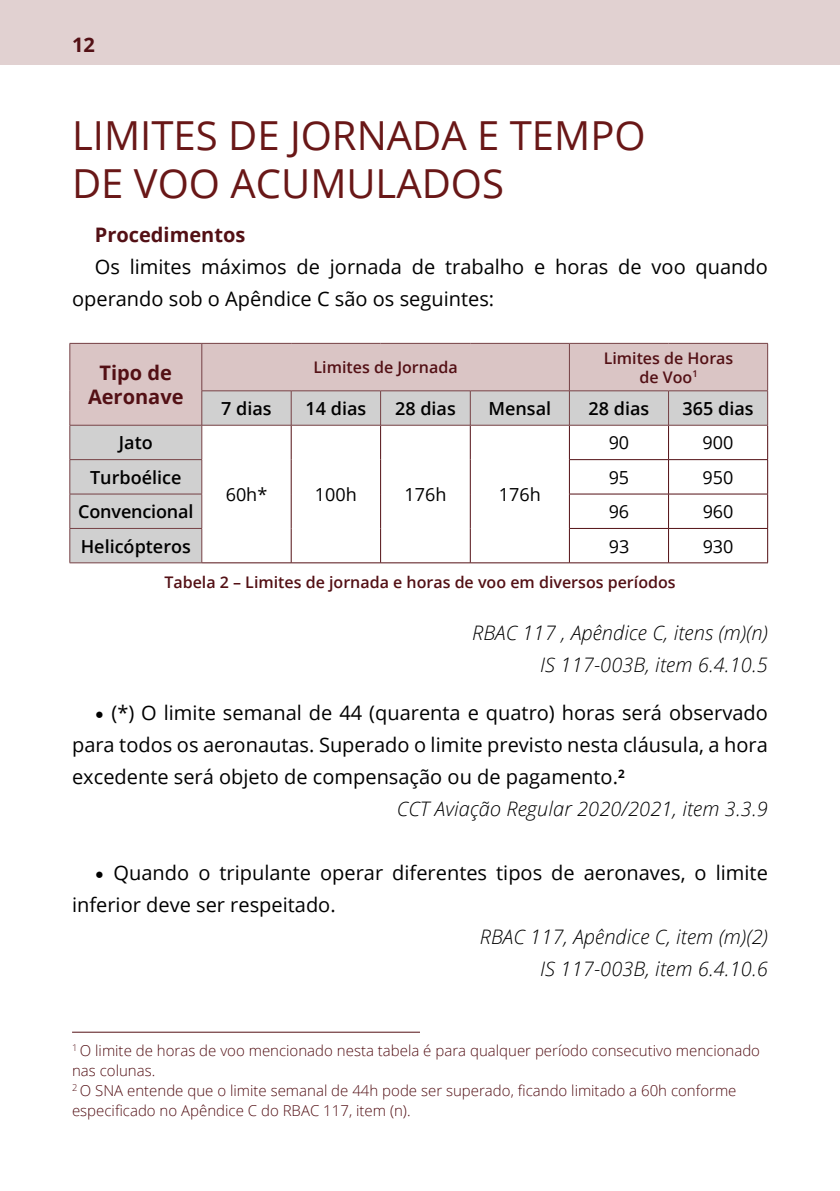
<style>
.page{position:relative;width:840px;height:1191px;background:#fff}
.page>*{position:absolute;margin:0;border:0;box-sizing:border-box;transform-origin:0 0}
.t1{font:40px/48px "Open Sans";color:#691717}
.t2{font:20px/32px "Open Sans";color:#000}
.t3{font:italic 300 20px/32px "Open Sans";letter-spacing:.005em;color:#000;text-align:right}
.t4{font:700 20px/24px "Open Sans";color:#531015;text-align:center}
.t5{font:600 18px "Open Sans";color:#000}
.t6{font:18px "Open Sans";color:#000}
.t7{font:600 16px/19.2px "Open Sans";color:#531015;text-align:center}
.t8{font:300 15px/20px "Open Sans";color:#531015}
.s1{font-family:"Minion Pro";font-size:24px}
</style>
<div class="page">
<div style="left:0;top:0;width:839px;height:65px;background:#e1d1d1"></div>
<hr style="left:72px;top:1031px;width:348px;height:1px;background:#531015">
<div style="left:70px;top:343px;width:132px;height:82px;background:#dac5c5"></div>
<div style="left:202px;top:344px;width:564px;height:46px;background:#dac5c5"></div>
<svg style="left:70px;top:391px;width:696px;height:171px"></svg>
<hr style="left:69px;top:343px;width:133px;height:1px;background:#754044">
<hr style="left:69px;top:343px;width:1px;height:48px;background:#754044">
<hr style="left:202px;top:343px;width:89px;height:1px;background:#754044">
<hr style="left:201px;top:343px;width:1px;height:47px;background:#754044">
<hr style="left:291px;top:343px;width:89px;height:1px;background:#754044">
<hr style="left:380px;top:343px;width:90px;height:1px;background:#754044">
<hr style="left:470px;top:343px;width:99px;height:1px;background:#754044">
<hr style="left:569px;top:343px;width:99px;height:1px;background:#754044">
<hr style="left:568px;top:343px;width:1px;height:47px;background:#754044">
<hr style="left:668px;top:343px;width:99px;height:1px;background:#754044">
<hr style="left:766px;top:343px;width:1px;height:47px;background:#754044">
<hr style="left:69px;top:391px;width:1px;height:34px;background:#754044">
<hr style="left:69px;top:425px;width:133px;height:1px;background:#754044">
<hr style="left:69px;top:425px;width:1px;height:34px;background:#754044">
<hr style="left:201px;top:425px;width:1px;height:34px;background:#754044">
<hr style="left:69px;top:459px;width:133px;height:1px;background:#754044">
<hr style="left:69px;top:460px;width:1px;height:34px;background:#754044">
<hr style="left:201px;top:460px;width:1px;height:34px;background:#754044">
<hr style="left:69px;top:494px;width:133px;height:1px;background:#754044">
<hr style="left:69px;top:494px;width:1px;height:34px;background:#754044">
<hr style="left:201px;top:494px;width:1px;height:34px;background:#754044">
<hr style="left:69px;top:528px;width:133px;height:1px;background:#754044">
<hr style="left:69px;top:528px;width:1px;height:34px;background:#754044">
<hr style="left:201px;top:528px;width:1px;height:34px;background:#754044">
<hr style="left:69px;top:562px;width:133px;height:1px;background:#754044">
<hr style="left:291px;top:425px;width:1px;height:34px;background:#531015">
<hr style="left:380px;top:425px;width:1px;height:34px;background:#531015">
<hr style="left:469px;top:425px;width:1px;height:34px;background:#531015">
<hr style="left:568px;top:425px;width:1px;height:34px;background:#531015">
<hr style="left:667px;top:425px;width:1px;height:34px;background:#531015">
<hr style="left:766px;top:425px;width:1px;height:34px;background:#531015">
<hr style="left:291px;top:459px;width:1px;height:35px;background:#531015">
<hr style="left:380px;top:459px;width:1px;height:35px;background:#531015">
<hr style="left:469px;top:459px;width:1px;height:35px;background:#531015">
<hr style="left:569px;top:459px;width:99px;height:1px;background:#531015">
<hr style="left:568px;top:460px;width:1px;height:34px;background:#531015">
<hr style="left:668px;top:459px;width:99px;height:1px;background:#531015">
<hr style="left:667px;top:460px;width:1px;height:34px;background:#531015">
<hr style="left:766px;top:460px;width:1px;height:34px;background:#531015">
<hr style="left:291px;top:494px;width:1px;height:34px;background:#531015">
<hr style="left:380px;top:494px;width:1px;height:34px;background:#531015">
<hr style="left:469px;top:494px;width:1px;height:34px;background:#531015">
<hr style="left:569px;top:494px;width:99px;height:1px;background:#531015">
<hr style="left:568px;top:494px;width:1px;height:34px;background:#531015">
<hr style="left:668px;top:494px;width:99px;height:1px;background:#531015">
<hr style="left:667px;top:494px;width:1px;height:34px;background:#531015">
<hr style="left:766px;top:494px;width:1px;height:34px;background:#531015">
<hr style="left:291px;top:528px;width:1px;height:34px;background:#531015">
<hr style="left:380px;top:528px;width:1px;height:34px;background:#531015">
<hr style="left:469px;top:528px;width:1px;height:34px;background:#531015">
<hr style="left:569px;top:528px;width:99px;height:1px;background:#531015">
<hr style="left:568px;top:528px;width:1px;height:34px;background:#531015">
<hr style="left:668px;top:528px;width:99px;height:1px;background:#531015">
<hr style="left:667px;top:528px;width:1px;height:34px;background:#531015">
<hr style="left:766px;top:528px;width:1px;height:34px;background:#531015">
<hr style="left:202px;top:562px;width:89px;height:1px;background:#531015">
<hr style="left:291px;top:562px;width:89px;height:1px;background:#531015">
<hr style="left:380px;top:562px;width:90px;height:1px;background:#531015">
<hr style="left:470px;top:562px;width:99px;height:1px;background:#531015">
<hr style="left:569px;top:562px;width:99px;height:1px;background:#531015">
<hr style="left:668px;top:562px;width:99px;height:1px;background:#531015">
<hr style="left:201px;top:390px;width:90px;height:1px;background:#754044">
<hr style="left:201px;top:391px;width:1px;height:34px;background:#754044">
<hr style="left:202px;top:425px;width:89px;height:1px;background:#754044">
<hr style="left:291px;top:390px;width:89px;height:1px;background:#754044">
<hr style="left:291px;top:391px;width:1px;height:34px;background:#754044">
<hr style="left:291px;top:425px;width:89px;height:1px;background:#754044">
<hr style="left:380px;top:390px;width:90px;height:1px;background:#754044">
<hr style="left:380px;top:391px;width:1px;height:34px;background:#754044">
<hr style="left:380px;top:425px;width:90px;height:1px;background:#754044">
<hr style="left:470px;top:390px;width:99px;height:1px;background:#754044">
<hr style="left:469px;top:391px;width:1px;height:34px;background:#754044">
<hr style="left:470px;top:425px;width:99px;height:1px;background:#754044">
<hr style="left:569px;top:390px;width:99px;height:1px;background:#754044">
<hr style="left:568px;top:391px;width:1px;height:34px;background:#754044">
<hr style="left:569px;top:425px;width:99px;height:1px;background:#754044">
<hr style="left:668px;top:390px;width:99px;height:1px;background:#754044">
<hr style="left:667px;top:391px;width:1px;height:34px;background:#754044">
<hr style="left:766px;top:391px;width:1px;height:34px;background:#754044">
<hr style="left:668px;top:425px;width:99px;height:1px;background:#754044">
<p class="t4" style="left:72px;top:32px;width:24px">12</p>
<h1 class="t1" style="left:72px;top:111px;width:574px">LIMITES DE JORNADA E TEMPO<br>DE VOO ACUMULADOS</h1>
<p class="t4" style="left:95px;top:222px;width:152px">Procedimentos</p>
<p class="t2" style="left:72px;top:250px;width:697px;text-indent:23px">Os limites máximos de jornada de trabalho e horas de voo quando operando sob o Apêndice C são os seguintes:</p>
<p class="t4" style="left:88px;top:360px;width:97px">Tipo de<br>Aeronave</p>
<p class="t7" style="left:313px;top:357px;width:145px">Limites de Jornada</p>
<p class="t7" style="left:603px;top:348px;width:131px">Limites de Horas de Voo<sup>1</sup></p>
<p class="t5" style="left:221px;top:396px;width:52px">7 dias</p>
<p class="t5" style="left:305px;top:396px;width:62px">14 dias</p>
<p class="t5" style="left:395px;top:396px;width:62px">28 dias</p>
<p class="t5" style="left:488px;top:396px;width:64px">Mensal</p>
<p class="t5" style="left:588px;top:396px;width:62px">28 dias</p>
<p class="t5" style="left:682px;top:396px;width:72px">365 dias</p>
<p class="t5" style="left:119px;top:430px;width:35px">Jato</p>
<p class="t6" style="left:225px;top:482px;width:43px">60h*</p>
<p class="t6" style="left:315px;top:482px;width:43px">100h</p>
<p class="t6" style="left:404px;top:482px;width:43px">176h</p>
<p class="t6" style="left:498px;top:482px;width:43px">176h</p>
<p class="t6" style="left:608px;top:430px;width:22px">90</p>
<p class="t6" style="left:702px;top:430px;width:32px">900</p>
<p class="t5" style="left:90px;top:465px;width:93px">Turboélice</p>
<p class="t6" style="left:608px;top:465px;width:22px">95</p>
<p class="t6" style="left:702px;top:465px;width:32px">950</p>
<p class="t5" style="left:78px;top:499px;width:117px">Convencional</p>
<p class="t6" style="left:608px;top:499px;width:22px">96</p>
<p class="t6" style="left:702px;top:499px;width:32px">960</p>
<p class="t5" style="left:81px;top:533px;width:112px">Helicópteros</p>
<p class="t6" style="left:608px;top:533px;width:22px">93</p>
<p class="t6" style="left:702px;top:533px;width:32px">930</p>
<p class="t7" style="left:164px;top:572px;width:512px">Tabela 2 – Limites de jornada e horas de voo em diversos períodos</p>
<p class="t3" style="left:472px;top:615px;width:297px">RBAC 117 , Apêndice C, itens (m)(n)<br>IS 117-003B, item 6.4.10.5</p>
<p class="t2" style="left:95px;top:696px;width:674px"><span class="s1">•</span> (*) O limite semanal de 44 (quarenta e quatro) horas será observado</p>
<p class="t2" style="left:72px;top:728px;width:697px">para todos os aeronautas. Superado o limite previsto nesta cláusula, a hora</p>
<p class="t2" style="left:72px;top:760px;width:553px">excedente será objeto de compensação ou de pagamento.<sup>2</sup></p>
<p class="t3" style="left:396px;top:792px;width:372px">CCT Aviação Regular 2020/2021, item 3.3.9</p>
<p class="t2" style="left:72px;top:856px;width:697px;text-indent:23px"><span class="s1">•</span> Quando o tripulante operar diferentes tipos de aeronaves, o limite inferior deve ser respeitado.</p>
<p class="t3" style="left:479px;top:920px;width:289px">RBAC 117, Apêndice C, item (m)(2)<br>IS 117-003B, item 6.4.10.6</p>
<p class="t8" style="left:72px;top:1040px;width:689px"><sup>1</sup> O limite de horas de voo mencionado nesta tabela é para qualquer período consecutivo mencionado nas colunas.<br><sup>2</sup> O SNA entende que o limite semanal de 44h pode ser superado, ficando limitado a 60h conforme especificado no Apêndice C do RBAC 117, item (n).</p>
</div>
